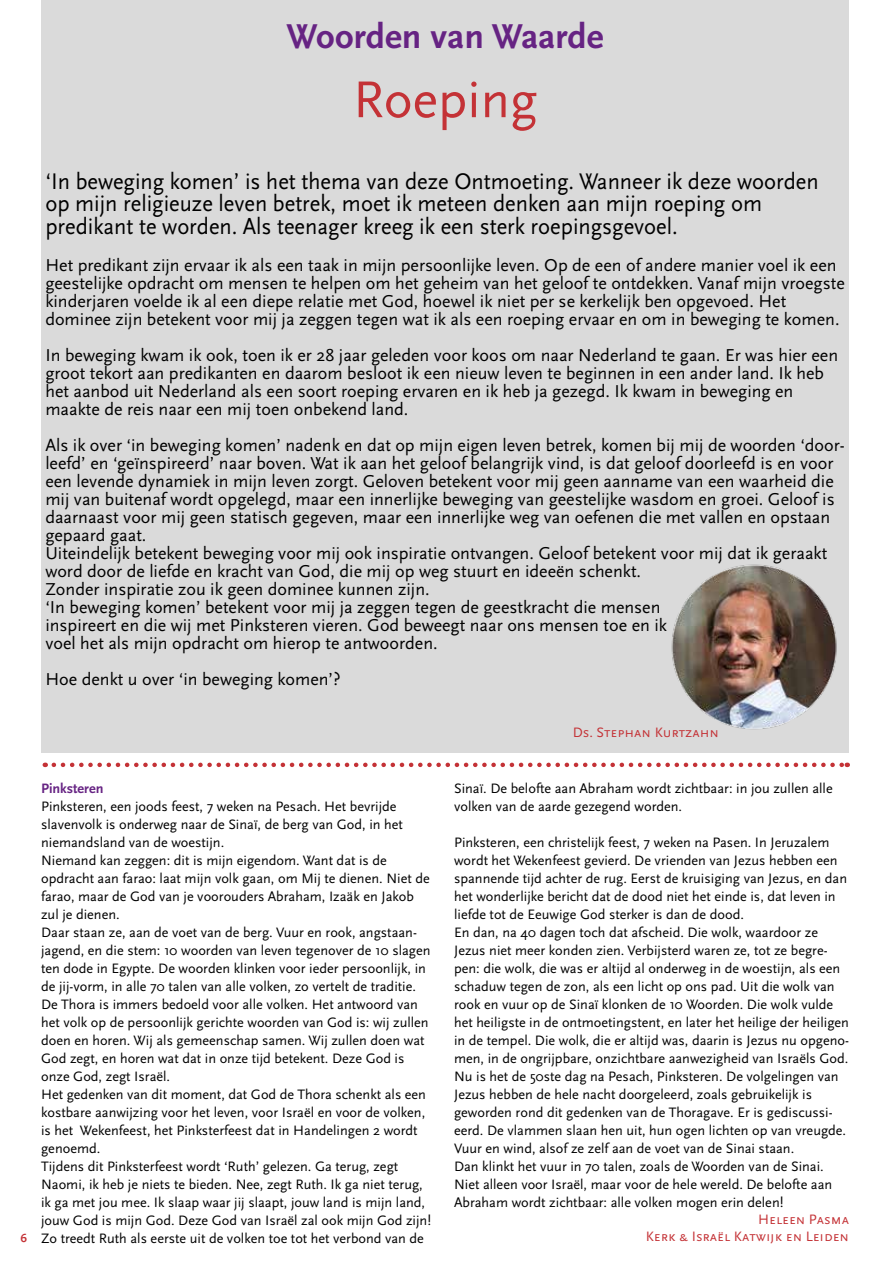
<style>
.page{position:relative;width:893px;height:1263px;background:#fff}
.page>*{position:absolute;margin:0;border:0;box-sizing:border-box;transform-origin:0 0}
.t1{font:54px "Scala Sans Pro";color:#c43236}
.t2{font:700 36px "Scala Sans Pro";color:#662383}
.t3{font:23.7px/22.5px "Scala Sans Pro";color:#000;scale:.95 1}
.t4{font:18px/18px "Scala Sans Pro";color:#000}
.t5{font:14.25px/18px "Scala Sans Pro";color:#000}
.t6{font:14.25px/17.1px "Scala Sans Caps";color:#c43236;text-align:right}
.t7{font:700 14.25px "Scala Sans Pro";color:#662383}
.t8{font:700 12px "Scala Sans Pro";color:#c43236}
</style>
<div class="page">
<div style="left:41px;top:0;width:808px;height:157px;background:#dadada"></div>
<div style="left:41px;top:157px;width:808px;height:596px;background:#dadada"></div>
<img style="left:671px;top:564px;width:166px;height:166px">
<svg style="left:54px;top:763px;width:794px;height:4px"></svg>
<h2 class="t2" style="left:287px;top:16px;width:318px">Woorden van Waarde</h2>
<h1 class="t1" style="left:353px;top:69px;width:186px">Roeping</h1>
<h3 class="t3" style="left:45px;top:170px;width:815px">‘In beweging komen’ is het thema van deze Ontmoeting. Wanneer ik deze woorden op mijn religieuze leven betrek, moet ik meteen denken aan mijn roeping om predikant te worden. Als teenager kreeg ik een sterk roepingsgevoel.</h3>
<p class="t4" style="left:45px;top:256px;width:801px">Het predikant zijn ervaar ik als een taak in mijn persoonlijke leven. Op de een of andere manier voel ik een geestelijke opdracht om mensen te helpen om het geheim van het geloof te ontdekken. Vanaf mijn vroegste kinderjaren voelde ik al een diepe relatie met God, hoewel ik niet per se kerkelijk ben opgevoed. Het dominee zijn betekent voor mij ja zeggen tegen wat ik als een roeping ervaar en om in beweging te komen.</p>
<p class="t4" style="left:45px;top:346px;width:794px">In beweging kwam ik ook, toen ik er 28 jaar geleden voor koos om naar Nederland te gaan. Er was hier een groot tekort aan predikanten en daarom besloot ik een nieuw leven te beginnen in een ander land. Ik heb het aanbod uit Nederland als een soort roeping ervaren en ik heb ja gezegd. Ik kwam in beweging en maakte de reis naar een mij toen onbekend land.</p>
<p class="t4" style="left:45px;top:436px;width:801px">Als ik over ‘in beweging komen’ nadenk en dat op mijn eigen leven betrek, komen bij mij de woorden ‘door&shy;leefd’ en ‘geïnspireerd’ naar boven. Wat ik aan het geloof belangrijk vind, is dat geloof doorleefd is en voor een levende dynamiek in mijn leven zorgt. Geloven betekent voor mij geen aanname van een waarheid die mij van buitenaf wordt opgelegd, maar een innerlijke beweging van geestelijke wasdom en groei. Geloof is daarnaast voor mij geen statisch gegeven, maar een innerlijke weg van oefenen die met vallen en opstaan gepaard gaat.<br>Uiteindelijk betekent beweging voor mij ook inspiratie ontvangen. Geloof betekent voor mij dat ik geraakt word door de liefde en kracht van God, die mij op weg stuurt en ideeën schenkt.<br>Zonder inspiratie zou ik geen dominee kunnen zijn.<br>‘In beweging komen’ betekent voor mij ja zeggen tegen de geestkracht die mensen<br>inspireert en die wij met Pinksteren vieren. God beweegt naar ons mensen toe en ik<br>voel het als mijn opdracht om hierop te antwoorden.</p>
<p class="t4" style="left:45px;top:670px;width:297px">Hoe denkt u over ‘in beweging komen’?</p>
<p class="t6" style="left:573px;top:724px;width:148px">Ds. Stephan Kurtzahn</p>
<p class="t8" style="left:20px;top:1231px;width:8px">6</p>
<p class="t7" style="left:41px;top:780px;width:64px">Pinksteren</p>
<p class="t5" style="left:41px;top:797px;width:392px">Pinksteren, een joods feest, 7 weken na Pesach. Het bevrijde slavenvolk is onderweg naar de Sinaï, de berg van God, in het niemandsland van de woestijn.<br>Niemand kan zeggen: dit is mijn eigendom. Want dat is de opdracht aan farao: laat mijn volk gaan, om Mij te dienen. Niet de farao, maar de God van je voorouders Abraham, Izaäk en Jakob zul je dienen.<br>Daar staan ze, aan de voet van de berg. Vuur en rook, angstaan&shy;jagend, en die stem: 10 woorden van leven tegenover de 10 slagen ten dode in Egypte. De woorden klinken voor ieder persoonlijk, in de jij-vorm, in alle 70 talen van alle volken, zo vertelt de traditie.<br>De Thora is immers bedoeld voor alle volken. Het antwoord van het volk op de persoonlijk gerichte woorden van God is: wij zullen doen en horen. Wij als gemeenschap samen. Wij zullen doen wat God zegt, en horen wat dat in onze tijd betekent. Deze God is onze God, zegt Israël.<br>Het gedenken van dit moment, dat God de Thora schenkt als een kostbare aanwijzing voor het leven, voor Israël en voor de volken, is het Wekenfeest, het Pinksterfeest dat in Handelingen 2 wordt genoemd.<br>Tijdens dit Pinksterfeest wordt ‘Ruth’ gelezen. Ga terug, zegt Naomi, ik heb je niets te bieden. Nee, zegt Ruth. Ik ga niet terug, ik ga met jou mee. Ik slaap waar jij slaapt, jouw land is mijn land, jouw God is mijn God. Deze God van Israël zal ook mijn God zijn!<br>Zo treedt Ruth als eerste uit de volken toe tot het verbond van de</p>
<p class="t5" style="left:454px;top:779px;width:380px">Sinaï. De belofte aan Abraham wordt zichtbaar: in jou zullen alle volken van de aarde gezegend worden.</p>
<p class="t5" style="left:454px;top:833px;width:396px">Pinksteren, een christelijk feest, 7 weken na Pasen. In Jeruzalem wordt het Wekenfeest gevierd. De vrienden van Jezus hebben een spannende tijd achter de rug. Eerst de kruisiging van Jezus, en dan het wonderlijke bericht dat de dood niet het einde is, dat leven in liefde tot de Eeuwige God sterker is dan de dood.<br>En dan, na 40 dagen toch dat afscheid. Die wolk, waardoor ze Jezus niet meer konden zien. Verbijsterd waren ze, tot ze begre&shy;pen: die wolk, die was er altijd al onderweg in de woestijn, als een schaduw tegen de zon, als een licht op ons pad. Uit die wolk van rook en vuur op de Sinaï klonken de 10 Woorden. Die wolk vulde het heiligste in de ontmoetingstent, en later het heilige der heiligen in de tempel. Die wolk, die er altijd was, daarin is Jezus nu opgeno&shy;men, in de ongrijpbare, onzichtbare aanwezigheid van Israëls God.<br>Nu is het de 50ste dag na Pesach, Pinksteren. De volgelingen van Jezus hebben de hele nacht doorgeleerd, zoals gebruikelijk is geworden rond dit gedenken van de Thoragave. Er is gediscussi&shy;eerd. De vlammen slaan hen uit, hun ogen lichten op van vreugde.<br>Vuur en wind, alsof ze zelf aan de voet van de Sinai staan.<br>Dan klinkt het vuur in 70 talen, zoals de Woorden van de Sinai.<br>Niet alleen voor Israël, maar voor de hele wereld. De belofte aan Abraham wordt zichtbaar: alle volken mogen erin delen!</p>
<p class="t6" style="left:646px;top:1211px;width:205px">Heleen Pasma<br>Kerk &amp; Israël Katwijk en Leiden</p>
</div>
